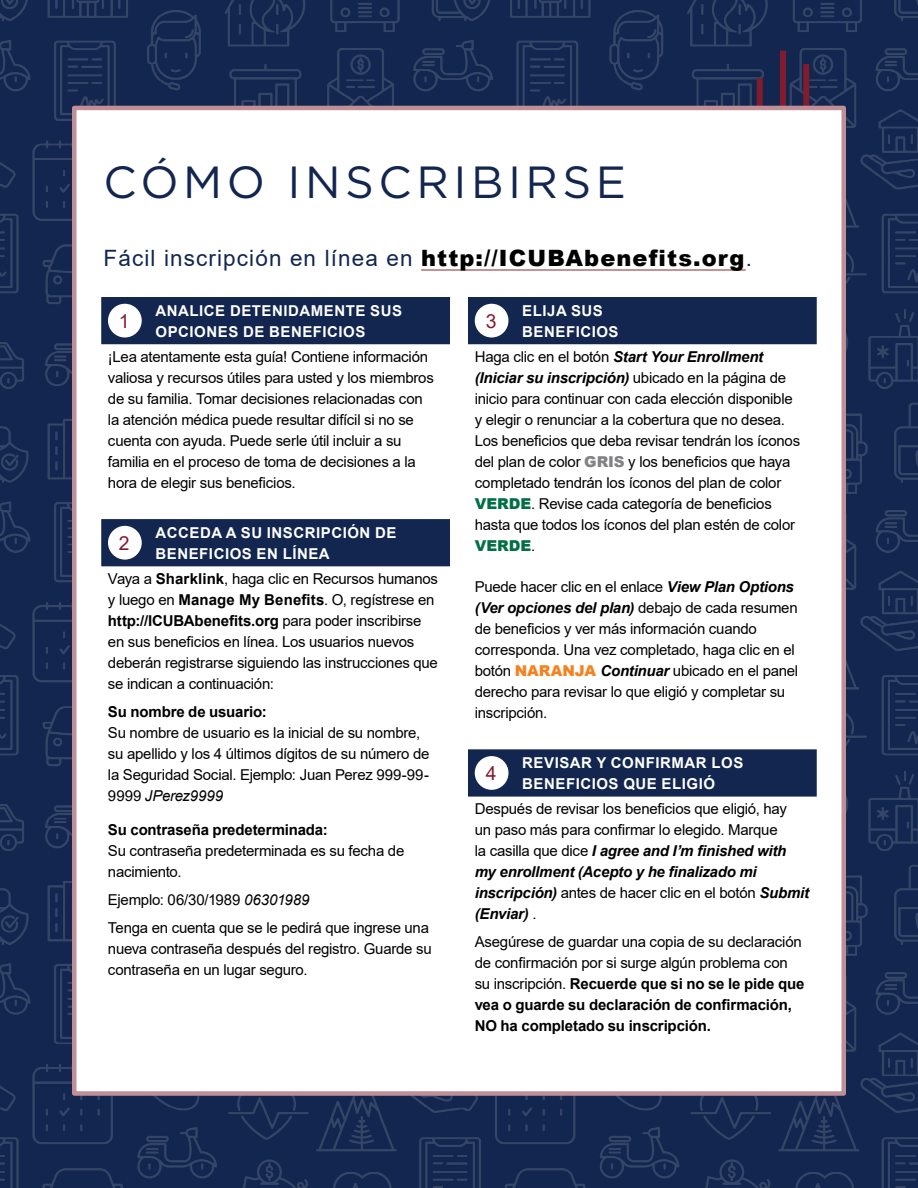
<style>
.page{position:relative;width:918px;height:1188px;background:#fff}
.page>*{position:absolute;margin:0;border:0;box-sizing:border-box;transform-origin:0 0}
.t1{font:45px "Gotham";letter-spacing:.1em;color:#12264f}
.t2{font:22.5px "Arial";letter-spacing:.05em;color:#12264f}
.t3{font:19.35px "Arial";color:#811c2e}
.t4{font:15px/21px "Arial";letter-spacing:-.015em;color:#000}
.t5{font:700 15px/21px "Arial";letter-spacing:.035em;color:#fff}
.t6{font:700 15px "Arial";letter-spacing:-.01em;color:#000}
.s1{font-weight:900;color:#000}
.s2{font-weight:700}
.s3{font-style:italic}
.s4{font-weight:700;font-style:italic}
.s5{font-weight:900;color:#808285}
.s6{font-weight:900;color:#006f45}
.s7{font-weight:900;color:#f58220}
</style>
<div class="page">
<img style="left:0;top:0;width:918px;height:1188px">
<div style="left:803px;top:64px;width:6px;height:107px;background:#811c2e"></div>
<div style="left:780px;top:51px;width:6px;height:168px;background:#811c2e"></div>
<div style="left:757px;top:78px;width:6px;height:54px;background:#811c2e"></div>
<div style="left:74px;top:108px;width:770px;height:986px;background:#fff"></div>
<hr style="left:421px;top:270px;width:325px;height:1px;background:#89292e">
<div style="left:72px;top:106px;width:774px;height:990px;border:4px solid #c08e96"></div>
<svg style="left:101px;top:297px;width:349px;height:269px"></svg>
<div style="left:108px;top:304px;width:34px;height:33px;background:#fff;border-radius:50%"></div>
<div style="left:108px;top:526px;width:34px;height:34px;background:#fff;border-radius:50%"></div>
<svg style="left:468px;top:297px;width:349px;height:500px"></svg>
<div style="left:475px;top:304px;width:33px;height:33px;background:#fff;border-radius:50%"></div>
<div style="left:475px;top:756px;width:33px;height:34px;background:#fff;border-radius:50%"></div>
<h1 class="t1" style="left:104px;top:153px;width:524px">CÓMO INSCRIBIRSE</h1>
<h2 class="t2" style="left:104px;top:242px;width:650px">Fácil inscripción en línea en <span class="s1">http://ICUBAbenefits.org</span>.</h2>
<p class="t3" style="left:119px;top:308px;width:12px">1</p>
<p class="t5" style="left:156px;top:300px;width:248px">ANALICE DETENIDAMENTE SUS<br>OPCIONES DE BENEFICIOS</p>
<p class="t4" style="left:108px;top:346px;width:327px">¡Lea atentamente esta guía! Contiene información valiosa y recursos útiles para usted y los miembros de su familia. Tomar decisiones relacionadas con la atención médica puede resultar difícil si no se cuenta con ayuda. Puede serle útil incluir a su familia en el proceso de toma de decisiones a la hora de elegir sus beneficios.</p>
<p class="t3" style="left:119px;top:530px;width:12px">2</p>
<p class="t5" style="left:156px;top:522px;width:243px">ACCEDA A SU INSCRIPCIÓN DE<br>BENEFICIOS EN LÍNEA</p>
<p class="t4" style="left:108px;top:568px;width:332px">Vaya a <span class="s2">Sharklink</span>, haga clic en Recursos humanos y luego en <span class="s2">Manage My Benefits</span>. O, regístrese en <span class="s2">http://ICUBAbenefits.org</span> para poder inscribirse en sus beneficios en línea. Los usuarios nuevos deberán registrarse siguiendo las instrucciones que se indican a continuación:</p>
<p class="t6" style="left:108px;top:701px;width:160px">Su nombre de usuario:</p>
<p class="t4" style="left:108px;top:722px;width:323px">Su nombre de usuario es la inicial de su nombre, su apellido y los 4 últimos dígitos de su número de la Seguridad Social. Ejemplo: Juan Perez 999-99- 9999 <span class="s3">JPerez9999</span></p>
<p class="t6" style="left:108px;top:819px;width:221px">Su contraseña predeterminada:</p>
<p class="t4" style="left:108px;top:840px;width:298px">Su contraseña predeterminada es su fecha de nacimiento.</p>
<p class="t4" style="left:108px;top:886px;width:323px;line-height:27.8px">Ejemplo: 06/30/1989 <span class="s3">06301989<br></span>Tenga en cuenta que se le pedirá que ingrese una</p>
<p class="t4" style="left:108px;top:938px;width:325px">nueva contraseña después del registro. Guarde su contraseña en un lugar seguro.</p>
<p class="t3" style="left:486px;top:308px;width:12px">3</p>
<p class="t5" style="left:522px;top:300px;width:98px">ELIJA SUS<br>BENEFICIOS</p>
<p class="t4" style="left:475px;top:346px;width:327px">Haga clic en el botón <span class="s4">Start Your Enrollment (Iniciar su inscripción)</span> ubicado en la página de inicio para continuar con cada elección disponible y elegir o renunciar a la cobertura que no desea.<br>Los beneficios que deba revisar tendrán los íconos del plan de color <span class="s5">GRIS</span> y los beneficios que haya completado tendrán los íconos del plan de color <span class="s6">VERDE</span>. Revise cada categoría de beneficios hasta que todos los íconos del plan estén de color <span class="s6">VERDE</span>.</p>
<p class="t4" style="left:475px;top:576px;width:325px">Puede hacer clic en el enlace <span class="s4">View Plan Options (Ver opciones del plan)</span> debajo de cada resumen de beneficios y ver más información cuando corresponda. Una vez completado, haga clic en el botón <span class="s7">NARANJA</span> <span class="s4">Continuar</span> ubicado en el panel derecho para revisar lo que eligió y completar su inscripción.</p>
<p class="t3" style="left:486px;top:760px;width:12px">4</p>
<p class="t5" style="left:522px;top:752px;width:223px">REVISAR Y CONFIRMAR LOS<br>BENEFICIOS QUE ELIGIÓ</p>
<p class="t4" style="left:475px;top:798px;width:336px">Después de revisar los beneficios que eligió, hay<br>un paso más para confirmar lo elegido. Marque<br>la casilla que dice <span class="s4">I agree and I’m finished with my enrollment (Acepto y he finalizado mi inscripción)</span> antes de hacer clic en el botón <span class="s4">Submit (Enviar)</span> .</p>
<p class="t4" style="left:475px;top:931px;width:331px">Asegúrese de guardar una copia de su declaración de confirmación por si surge algún problema con su inscripción. <span class="s2">Recuerde que si no se le pide que vea o guarde su declaración de confirmación, NO ha completado su inscripción.</span></p>
</div>
